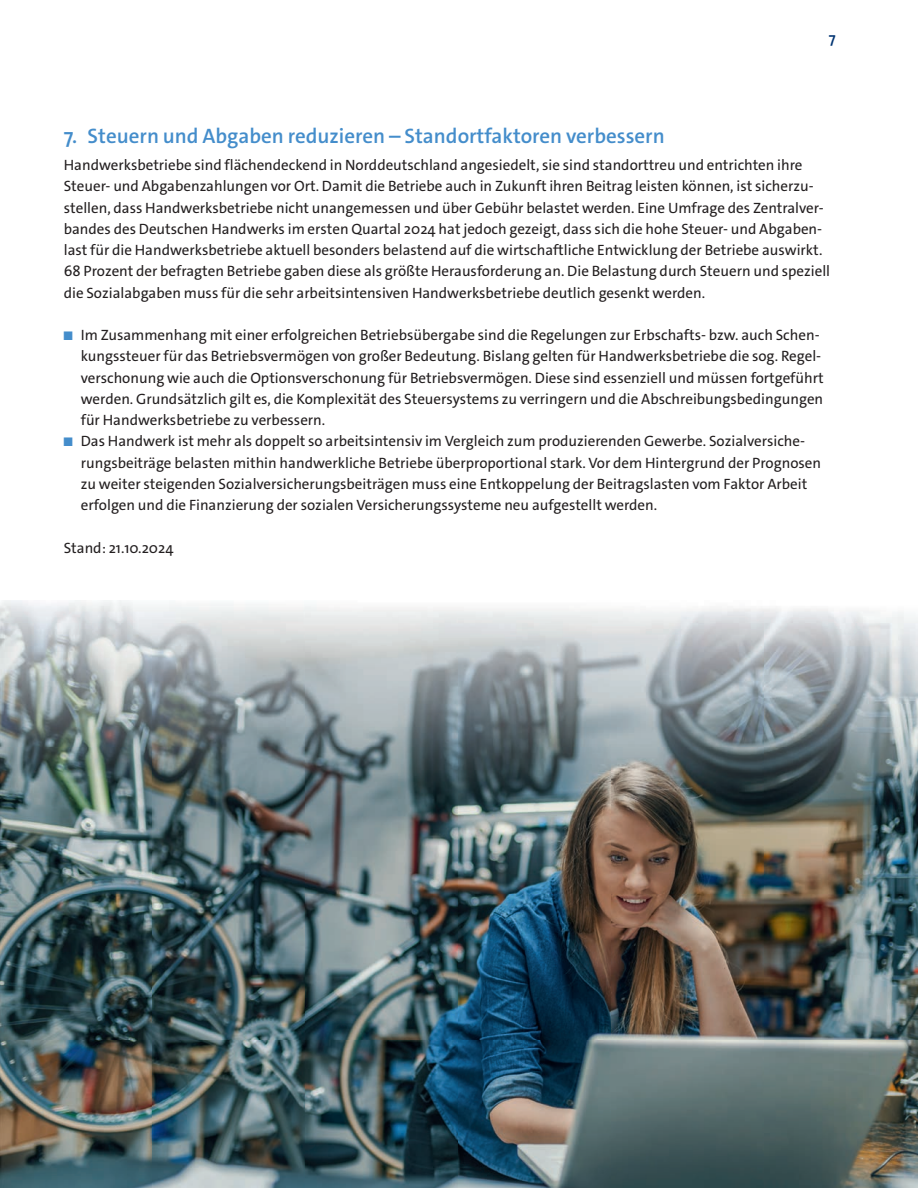
<style>
.page{position:relative;width:918px;height:1188px;background:#fff}
.page>*{position:absolute;margin:0;border:0;box-sizing:border-box;transform-origin:0 0}
.t1{font:600 21px "The Sans C4 s";color:#448dcb}
.t2{font:15px/21.3px "The Sans C4 s";color:#231f20}
.t3{font:600 15px "The Sans C4 s";color:#013371}
.s1{font-size:12.6px;color:#448dcb}
</style>
<div class="page">
<img style="left:0;top:600px;width:918px;height:588px">
<p class="t3" style="left:829px;top:28px;width:8px">7</p>
<h1 class="t1" style="left:64px;top:123px;width:602px">7. Steuern und Abgaben reduzieren – Standortfaktoren verbessern</h1>
<p class="t2" style="left:64px;top:154px;width:768px">Handwerksbetriebe sind flächendeckend in Norddeutschland angesiedelt, sie sind standorttreu und entrichten ihre Steuer- und Abgabenzahlungen vor Ort. Damit die Betriebe auch in Zukunft ihren Beitrag leisten können, ist sicherzu&shy;stellen, dass Handwerksbetriebe nicht unangemessen und über Gebühr belastet werden. Eine Umfrage des Zentralver&shy;bandes des Deutschen Handwerks im ersten Quartal 2024 hat jedoch gezeigt, dass sich die hohe Steuer- und Abgaben&shy;last für die Handwerksbetriebe aktuell besonders belastend auf die wirtschaftliche Entwicklung der Betriebe auswirkt.<br>68 Prozent der befragten Betriebe gaben diese als größte Herausforderung an. Die Belastung durch Steuern und speziell die Sozialabgaben muss für die sehr arbeitsintensiven Handwerksbetriebe deutlich gesenkt werden.</p>
<p class="t2" style="left:81px;top:325px;width:744px;text-indent:-17px"><span class="s1">■</span> Im Zusammenhang mit einer erfolgreichen Betriebsübergabe sind die Regelungen zur Erbschafts- bzw. auch Schen&shy;kungssteuer für das Betriebsvermögen von großer Bedeutung. Bislang gelten für Handwerksbetriebe die sog. Regel&shy;verschonung wie auch die Optionsverschonung für Betriebsvermögen. Diese sind essenziell und müssen fortgeführt werden. Grundsätzlich gilt es, die Komplexität des Steuersystems zu verringern und die Abschreibungsbedingungen für Handwerksbetriebe zu verbessern.</p>
<p class="t2" style="left:81px;top:431px;width:742px;text-indent:-17px"><span class="s1">■</span> Das Handwerk ist mehr als doppelt so arbeitsintensiv im Vergleich zum produzierenden Gewerbe. Sozialversiche&shy;rungsbeiträge belasten mithin handwerkliche Betriebe überproportional stark. Vor dem Hintergrund der Prognosen zu weiter steigenden Sozialversicherungsbeiträgen muss eine Entkoppelung der Beitragslasten vom Faktor Arbeit erfolgen und die Finanzierung der sozialen Versicherungssysteme neu aufgestellt werden.</p>
<p class="t2" style="left:64px;top:537px;width:111px">Stand: 21.10.2024</p>
</div>
